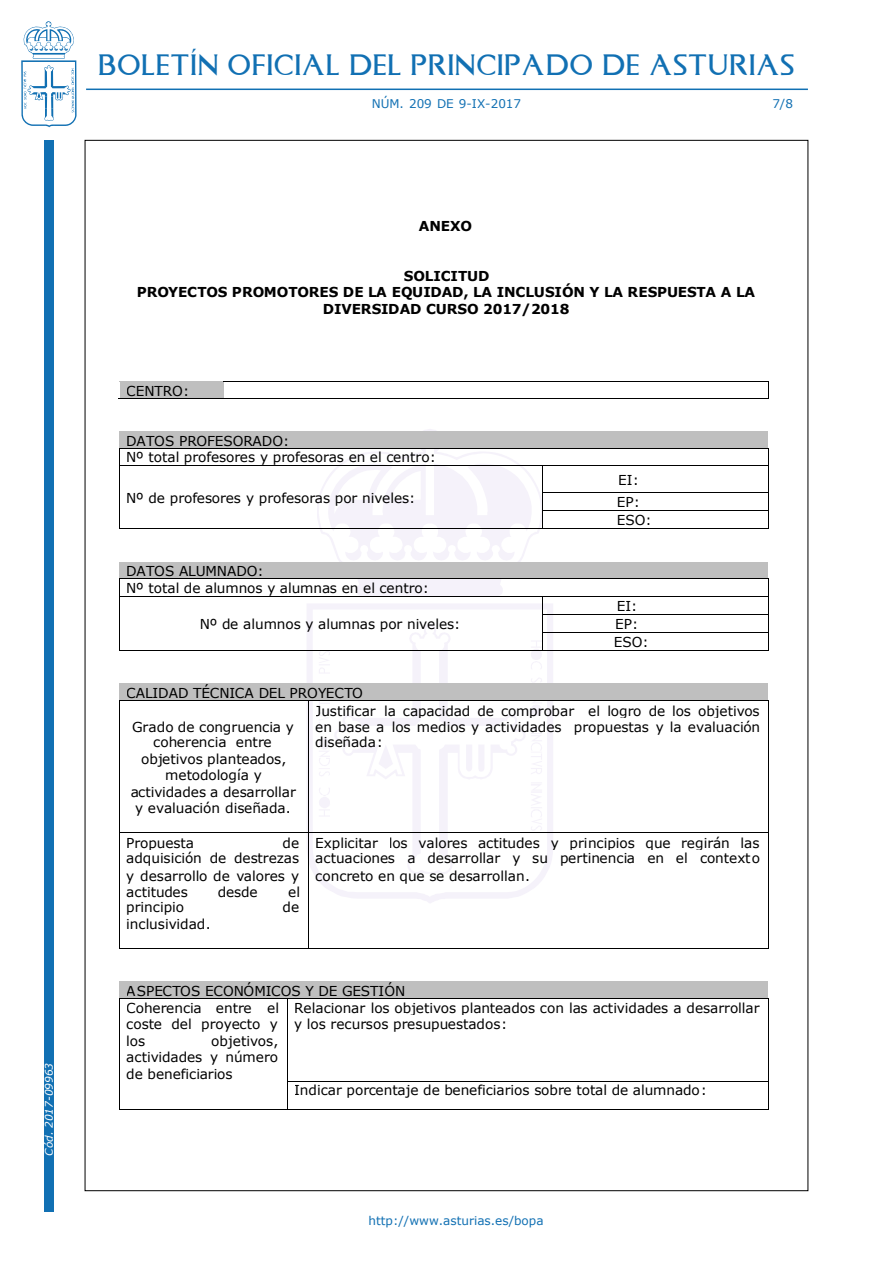
<style>
.page{position:relative;width:893px;height:1263px;background:#fff}
.page>*{position:absolute;margin:0;border:0;box-sizing:border-box;transform-origin:0 0}
.t1{font:24px "Asturica";letter-spacing:.05em;color:#1170b3}
.t2{font:13.65px/16.5px "Verdana";color:#000}
.t3{font:700 13.65px/16.5px "Verdana";letter-spacing:-.01em;color:#000;text-align:center}
.t4{font:12px "Verdana";color:#1170b3}
.t5{font:italic 10.5px "Verdana";color:#fff}
</style>
<div class="page">
<div style="left:44px;top:140px;width:10px;height:1072px;background:#1170b3"></div>
<svg style="left:21px;top:21px;width:56px;height:106px"></svg>
<hr style="left:86px;top:89px;width:722px;height:1px;background:#1170b3">
<svg style="left:307px;top:429px;width:246px;height:474px"></svg>
<div style="left:120px;top:382px;width:103px;height:16px;background:#bfbfbf"></div>
<hr style="left:119px;top:381px;width:104px;height:1px;background:#bfbfbf">
<hr style="left:223px;top:381px;width:545px;height:1px;background:#000">
<hr style="left:118px;top:398px;width:105px;height:1px;background:#000">
<hr style="left:223px;top:398px;width:545px;height:1px;background:#000">
<svg style="left:768px;top:381px;width:1px;height:18px"></svg>
<div style="left:120px;top:432px;width:648px;height:16px;background:#bfbfbf"></div>
<hr style="left:120px;top:448px;width:648px;height:1px;background:#000">
<hr style="left:120px;top:465px;width:422px;height:1px;background:#000">
<hr style="left:543px;top:465px;width:225px;height:1px;background:#000">
<hr style="left:543px;top:492px;width:225px;height:1px;background:#000">
<hr style="left:543px;top:510px;width:225px;height:1px;background:#000">
<svg style="left:119px;top:448px;width:1px;height:81px"></svg>
<hr style="left:120px;top:528px;width:422px;height:1px;background:#000">
<svg style="left:542px;top:465px;width:1px;height:64px"></svg>
<hr style="left:543px;top:528px;width:225px;height:1px;background:#000">
<svg style="left:768px;top:448px;width:1px;height:81px"></svg>
<div style="left:120px;top:562px;width:648px;height:16px;background:#bfbfbf"></div>
<hr style="left:120px;top:578px;width:648px;height:1px;background:#000">
<hr style="left:120px;top:596px;width:422px;height:1px;background:#000">
<hr style="left:543px;top:596px;width:225px;height:1px;background:#000">
<hr style="left:543px;top:614px;width:225px;height:1px;background:#000">
<hr style="left:543px;top:632px;width:225px;height:1px;background:#000">
<svg style="left:119px;top:578px;width:1px;height:73px"></svg>
<hr style="left:120px;top:650px;width:422px;height:1px;background:#000">
<svg style="left:542px;top:596px;width:1px;height:55px"></svg>
<hr style="left:543px;top:650px;width:225px;height:1px;background:#000">
<svg style="left:768px;top:578px;width:1px;height:73px"></svg>
<div style="left:120px;top:684px;width:648px;height:16px;background:#bfbfbf"></div>
<hr style="left:120px;top:700px;width:188px;height:1px;background:#000">
<hr style="left:309px;top:700px;width:459px;height:1px;background:#000">
<hr style="left:119px;top:701px;width:1px;height:131px;background:#000">
<hr style="left:308px;top:701px;width:1px;height:131px;background:#000">
<hr style="left:768px;top:701px;width:1px;height:131px;background:#000">
<hr style="left:120px;top:832px;width:188px;height:1px;background:#000">
<hr style="left:309px;top:832px;width:459px;height:1px;background:#000">
<hr style="left:119px;top:833px;width:1px;height:115px;background:#000">
<hr style="left:120px;top:948px;width:188px;height:1px;background:#000">
<hr style="left:308px;top:833px;width:1px;height:115px;background:#000">
<hr style="left:309px;top:948px;width:459px;height:1px;background:#000">
<hr style="left:768px;top:833px;width:1px;height:115px;background:#000">
<div style="left:120px;top:981px;width:648px;height:17px;background:#bfbfbf"></div>
<hr style="left:120px;top:998px;width:167px;height:1px;background:#000">
<hr style="left:287px;top:998px;width:481px;height:1px;background:#000">
<hr style="left:119px;top:999px;width:1px;height:82px;background:#000">
<hr style="left:287px;top:999px;width:1px;height:82px;background:#000">
<hr style="left:768px;top:999px;width:1px;height:82px;background:#000">
<hr style="left:287px;top:1081px;width:481px;height:1px;background:#000">
<svg style="left:119px;top:1081px;width:1px;height:29px"></svg>
<hr style="left:120px;top:1109px;width:167px;height:1px;background:#000">
<svg style="left:287px;top:1082px;width:1px;height:27px"></svg>
<hr style="left:287px;top:1109px;width:481px;height:1px;background:#000">
<svg style="left:768px;top:1081px;width:1px;height:29px"></svg>
<p class="t5" style="left:42px;top:1156px;width:94px;rotate:-90deg">Cód. 2017-09963</p>
<h1 class="t1" style="left:98px;top:49px;width:697px">BOLETÍN OFICIAL DEL PRINCIPADO DE ASTURIAS</h1>
<p class="t4" style="left:372px;top:96px;width:151px">núm. 209 de 9-IX-2017</p>
<p class="t4" style="left:772px;top:96px;width:22px">7/8</p>
<p class="t3" style="left:419px;top:217px;width:55px">ANEXO</p>
<p class="t3" style="left:137px;top:267px;width:620px">SOLICITUD<br>PROYECTOS PROMOTORES DE LA EQUIDAD, LA INCLUSIÓN Y LA RESPUESTA A LA<br>DIVERSIDAD CURSO 2017/2018</p>
<p class="t2" style="left:126px;top:382px;width:65px">CENTRO:</p>
<p class="t2" style="left:126px;top:432px;width:311px">DATOS PROFESORADO:<br>Nº total profesores y profesoras en el centro:</p>
<p class="t2" style="left:126px;top:489px;width:291px">Nº de profesores y profesoras por niveles:</p>
<p class="t2" style="left:126px;top:562px;width:304px">DATOS ALUMNADO:<br>Nº total de alumnos y alumnas en el centro:</p>
<p class="t2" style="left:200px;top:615px;width:262px">Nº de alumnos y alumnas por niveles:</p>
<p class="t2" style="left:617px;top:468px;width:25px;line-height:22.5px">EI:<br>EP:</p>
<p class="t2" style="left:617px;top:511px;width:37px">ESO:</p>
<p class="t2" style="left:614px;top:596px;width:37px;line-height:18px">EI:<br>EP:<br>ESO:</p>
<p class="t2" style="left:126px;top:684px;width:238px">CALIDAD TÉCNICA DEL PROYECTO</p>
<p class="t2" style="left:132px;top:719px;width:163px;line-height:15px;text-align:center">Grado de congruencia y coherencia entre</p>
<p class="t2" style="left:131px;top:750px;width:167px;text-align:center">objetivos planteados, metodología y actividades a desarrollar y evaluación diseñada.</p>
<p class="t2" style="left:315px;top:702px;width:446px">Justificar la capacidad de comprobar el logro de los objetivos en base a los medios y actividades propuestas y la evaluación</p>
<p class="t2" style="left:315px;top:733px;width:69px">diseñada:</p>
<p class="t2" style="left:126px;top:835px;width:175px;line-height:15px;text-align:right">de<br>adquisición de destrezas</p>
<p class="t2" style="left:126px;top:867px;width:175px">y desarrollo de valores y actitudes</p>
<p class="t2" style="left:126px;top:834px;width:69px">Propuesta</p>
<p class="t2" style="left:218px;top:883px;width:41px">desde</p>
<p class="t2" style="left:288px;top:883px;width:14px">el</p>
<p class="t2" style="left:126px;top:898px;width:59px">principio</p>
<p class="t2" style="left:282px;top:898px;width:18px">de</p>
<p class="t2" style="left:126px;top:915px;width:86px">inclusividad.</p>
<p class="t2" style="left:315px;top:835px;width:446px;line-height:15px">Explicitar los valores actitudes y principios que regirán las actuaciones a desarrollar y su pertinencia en el contexto</p>
<p class="t2" style="left:315px;top:867px;width:216px">concreto en que se desarrollan.</p>
<p class="t2" style="left:126px;top:982px;width:281px">ASPECTOS ECONÓMICOS Y DE GESTIÓN<br>Coherencia entre el<br>coste del proyecto y<br>los</p>
<p class="t2" style="left:294px;top:999px;width:467px">Relacionar los objetivos planteados con las actividades a desarrollar y los recursos presupuestados:</p>
<p class="t2" style="left:126px;top:1032px;width:154px;text-align:justify;text-indent:85px">objetivos, actividades y número de beneficiarios</p>
<p class="t2" style="left:294px;top:1081px;width:414px">Indicar porcentaje de beneficiarios sobre total de alumnado:</p>
<p class="t4" style="left:369px;top:1213px;width:177px">http://www.asturias.es/bopa</p>
</div>
